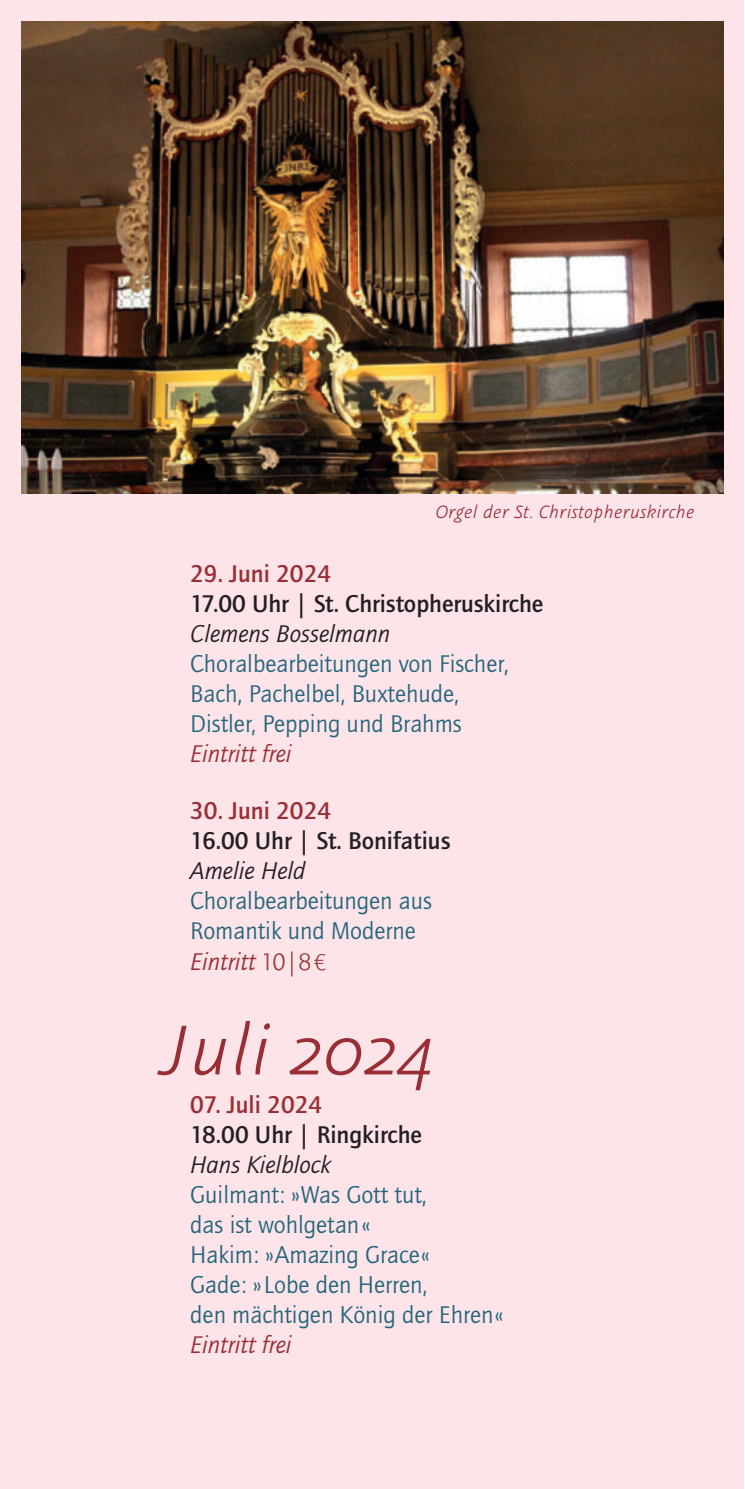
<style>
.page{position:relative;width:745px;height:1489px;background:#fff}
.page>*{position:absolute;margin:0;border:0;box-sizing:border-box;transform-origin:0 0}
.t1{font:italic 300 79px "Graublau Sans";color:#9a2e35}
.t2{font:25px/30px "Quay Sans EF";color:#25657c}
.t3{font:500 25px "Quay Sans EF";color:#231f20}
.t4{font:italic 25px "Quay Sans EF";color:#231f20}
.t5{font:500 25px "Quay Sans EF";color:#9a2e35}
.t6{font:italic 25px "Quay Sans EF";color:#9a2e35}
.t7{font:italic 300 20px "Graublau Sans";color:#9a2e35}
</style>
<div class="page">
<div style="left:0;top:1px;width:742px;height:1487px;background:#fce4e9"></div>
<svg style="left:264px;top:951px;width:28px;height:25px"></svg>
<svg style="left:299px;top:953px;width:26px;height:17px"></svg>
<img style="left:21px;top:21px;width:702px;height:472px">
<p class="t7" style="left:435px;top:499px;width:260px">Orgel der St. Christopheruskirche</p>
<p class="t5" style="left:190px;top:559px;width:142px">29. Juni 2024</p>
<p class="t3" style="left:190px;top:589px;width:354px">17.00 Uhr | St. Christopheruskirche</p>
<p class="t4" style="left:190px;top:620px;width:201px">Clemens Bosselmann</p>
<p class="t2" style="left:190px;top:649px;width:319px">Choralbearbeitungen von Fischer,<br>Bach, Pachelbel, Buxtehude,<br>Distler, Pepping und Brahms</p>
<p class="t6" style="left:190px;top:740px;width:103px">Eintritt frei</p>
<p class="t5" style="left:190px;top:797px;width:142px">30. Juni 2024</p>
<p class="t3" style="left:190px;top:827px;width:261px">16.00 Uhr | St. Bonifatius</p>
<p class="t4" style="left:190px;top:857px;width:117px">Amelie Held</p>
<p class="t2" style="left:190px;top:886px;width:243px">Choralbearbeitungen aus<br>Romantik und Moderne</p>
<p class="t6" style="left:190px;top:948px;width:67px">Eintritt</p>
<h1 class="t1" style="left:161px;top:999px;width:273px">Juli 2024</h1>
<p class="t5" style="left:190px;top:1090px;width:133px">07. Juli 2024</p>
<p class="t3" style="left:190px;top:1120px;width:233px">18.00 Uhr | Ringkirche</p>
<p class="t4" style="left:190px;top:1150px;width:142px">Hans Kielblock</p>
<p class="t2" style="left:190px;top:1179px;width:314px">Guilmant: »Was Gott tut,<br>das ist wohlgetan«<br>Hakim: »Amazing Grace«<br>Gade: »Lobe den Herren,<br>den mächtigen König der Ehren«</p>
<p class="t6" style="left:190px;top:1330px;width:103px">Eintritt frei</p>
</div>
